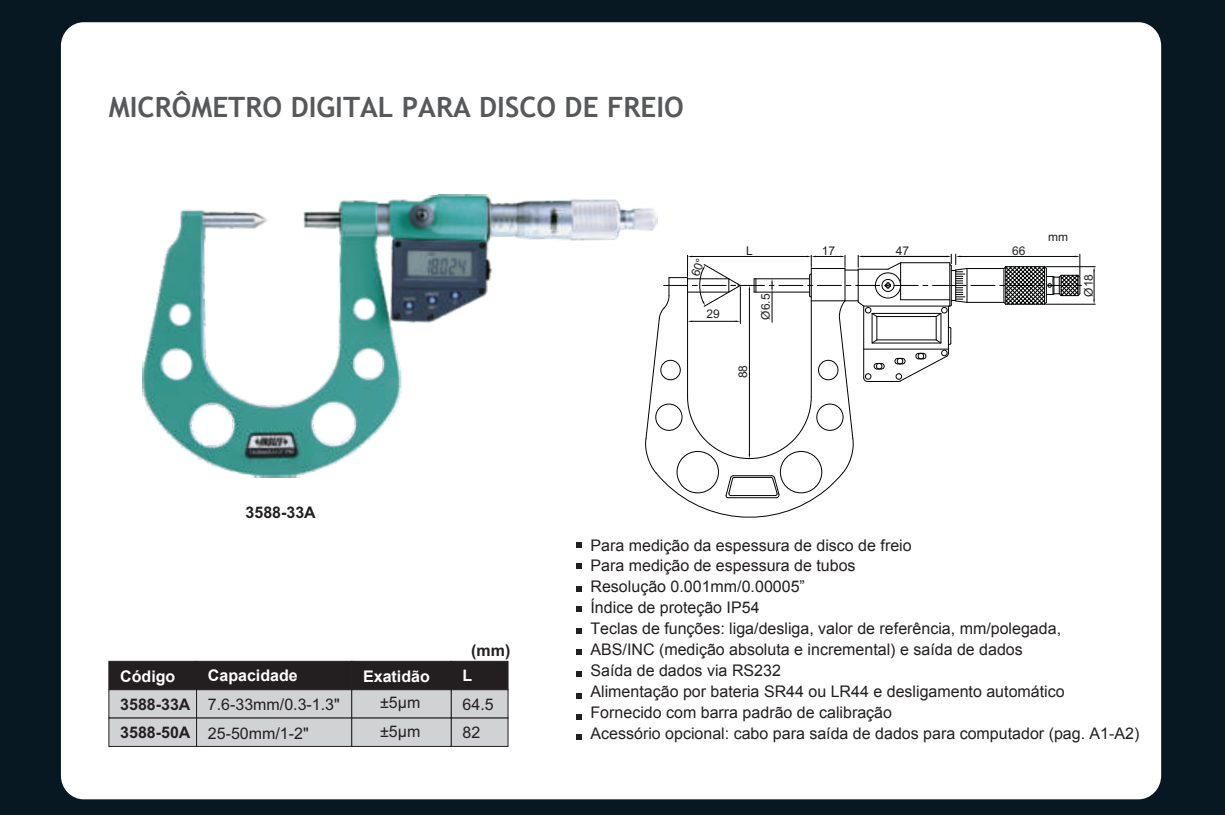
<style>
.page{position:relative;width:1225px;height:815px;background:#071822}
.page>*{position:absolute;margin:0;border:0;box-sizing:border-box;transform-origin:0 0}
.t1{font:700 28px "Trebuchet MS";color:#57585a}
.t2{font:16px/21px "Arial";color:#231f20}
.t3{font:700 16px/28.6px "Arial";color:#231f20}
.t4{font:700 16px "Arial";color:#fff}
.t5{font:700 16px "Arial";color:#fff}
.t6{font:12px "Arial";color:#231f20}
</style>
<div class="page">
<div style="left:61px;top:22px;width:1100px;height:777px;background:#fff;border-radius:23px"></div>
<div style="left:108px;top:660px;width:89px;height:30px;background:#231f20;border:1px solid #231f20"></div>
<div style="left:108px;top:689px;width:89px;height:29px;background:#d1d2d4;border:1px solid #231f20"></div>
<div style="left:108px;top:717px;width:89px;height:30px;background:#d1d2d4;border:1px solid #231f20"></div>
<div style="left:196px;top:660px;width:156px;height:30px;background:#231f20;border:1px solid #231f20"></div>
<div style="left:196px;top:689px;width:156px;height:29px;background:#d1d2d4;border:1px solid #231f20"></div>
<div style="left:196px;top:717px;width:156px;height:30px;background:#d1d2d4;border:1px solid #231f20"></div>
<div style="left:351px;top:660px;width:101px;height:30px;background:#231f20;border:1px solid #231f20"></div>
<div style="left:351px;top:689px;width:101px;height:29px;background:#d1d2d4;border:1px solid #231f20"></div>
<div style="left:351px;top:717px;width:101px;height:30px;background:#d1d2d4;border:1px solid #231f20"></div>
<div style="left:451px;top:660px;width:57px;height:30px;background:#231f20;border:1px solid #231f20"></div>
<div style="left:451px;top:689px;width:57px;height:29px;background:#d1d2d4;border:1px solid #231f20"></div>
<div style="left:451px;top:717px;width:57px;height:30px;background:#d1d2d4;border:1px solid #231f20"></div>
<svg style="left:576px;top:628px;width:5px;height:6px"></svg>
<svg style="left:576px;top:649px;width:5px;height:6px"></svg>
<svg style="left:576px;top:671px;width:5px;height:5px"></svg>
<svg style="left:576px;top:693px;width:5px;height:5px"></svg>
<svg style="left:576px;top:714px;width:5px;height:5px"></svg>
<svg style="left:576px;top:734px;width:5px;height:5px"></svg>
<svg style="left:576px;top:563px;width:5px;height:5px"></svg>
<svg style="left:576px;top:606px;width:5px;height:6px"></svg>
<svg style="left:576px;top:542px;width:5px;height:5px"></svg>
<svg style="left:576px;top:586px;width:5px;height:5px"></svg>
<img style="left:142px;top:194px;width:516px;height:284px">
<svg style="left:644px;top:253px;width:451px;height:265px"></svg>
<h1 class="t1" style="left:109px;top:90px;width:576px">MICRÔMETRO DIGITAL PARA DISCO DE FREIO</h1>
<p class="t3" style="left:245px;top:499px;width:72px">3588-33A</p>
<p class="t6" style="left:706px;top:309px;width:15px">29</p>
<p class="t6" style="left:746px;top:246px;width:8px">L</p>
<p class="t6" style="left:821px;top:246px;width:15px">17</p>
<p class="t6" style="left:761px;top:320px;width:28px;rotate:-90deg">Ø6.5</p>
<p class="t6" style="left:738px;top:378px;width:15px;rotate:-90deg">88</p>
<p class="t6" style="left:896px;top:246px;width:15px">47</p>
<p class="t6" style="left:1012px;top:246px;width:15px">66</p>
<p class="t6" style="left:1048px;top:233px;width:21px">mm</p>
<p class="t6" style="left:1084px;top:296px;width:24px;rotate:-90deg">Ø18</p>
<p class="t3" style="left:471px;top:637px;width:41px">(mm)</p>
<p class="t4" style="left:208px;top:664px;width:91px">Capacidade</p>
<p class="t2" style="left:208px;top:691px;width:133px;line-height:28.6px">7.6-33mm/0.3-1.3"<br>25-50mm/1-2"</p>
<p class="t2" style="left:380px;top:690px;width:42px;line-height:28.4px">±5μm ±5μm</p>
<p class="t4" style="left:120px;top:666px;width:57px">Código</p>
<p class="t5" style="left:462px;top:669px;width:11px">L</p>
<p class="t3" style="left:120px;top:691px;width:72px">3588-33A<br>3588-50A</p>
<p class="t4" style="left:363px;top:665px;width:68px">Exatidão</p>
<p class="t2" style="left:462px;top:691px;width:33px;line-height:28.4px">64.5<br>82</p>
<p class="t2" style="left:590px;top:534px;width:550px">Para medição da espessura de disco de freio<br>Para medição de espessura de tubos<br>Resolução 0.001mm/0.00005”<br>Índice de proteção IP54<br>Teclas de funções: liga/desliga, valor de referência, mm/polegada,<br>ABS/INC (medição absoluta e incremental) e saída de dados<br>Saída de dados via RS232<br>Alimentação por bateria SR44 ou LR44 e desligamento automático Fornecido com barra padrão de calibração<br>Acessório opcional: cabo para saída de dados para computador (pag. A1-A2)</p>
</div>
